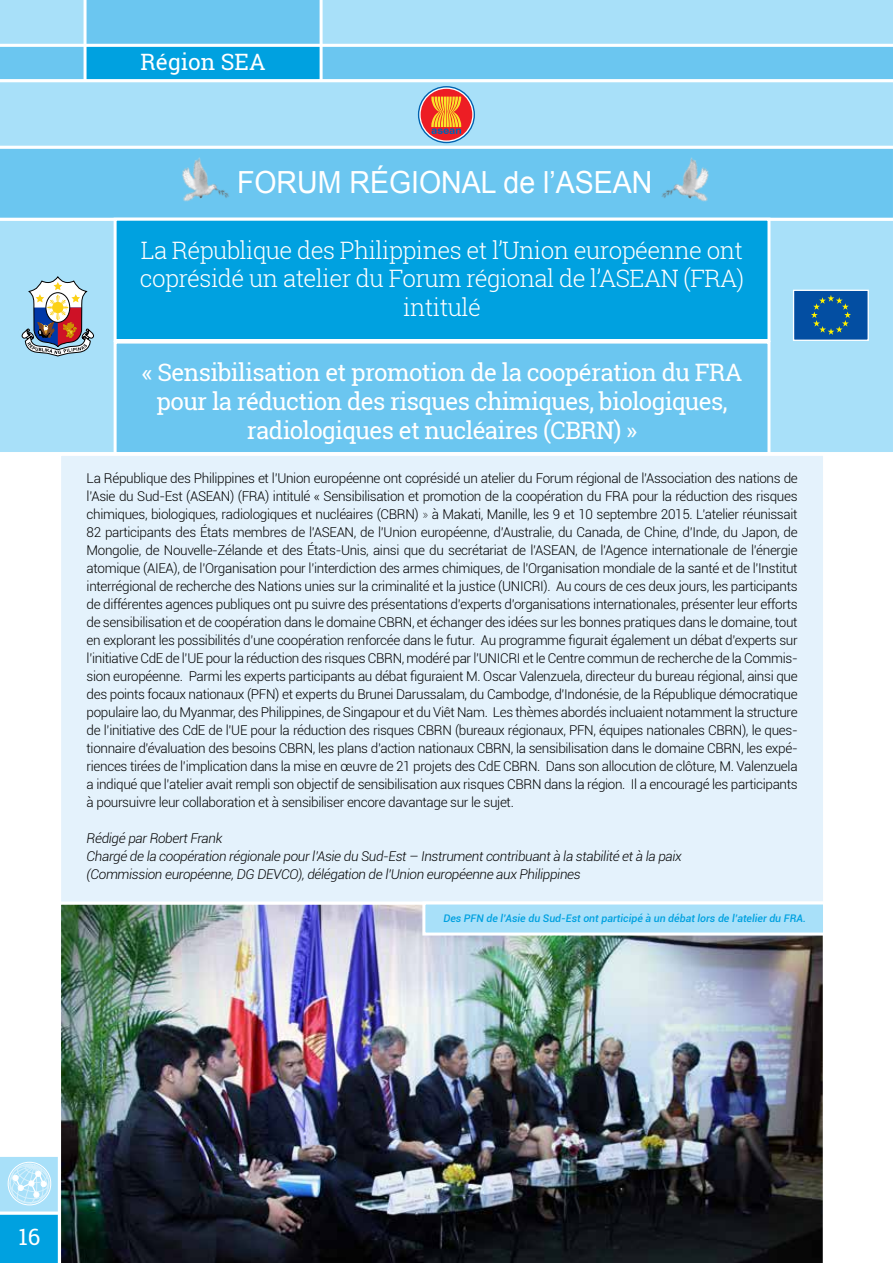
<style>
.page{position:relative;width:893px;height:1263px;background:#fff}
.page>*{position:absolute;margin:0;border:0;box-sizing:border-box;transform-origin:0 0}
.t1{font:30.45px "Arial";color:#fff;scale:.93 1}
.t2{font:24px/28.8px "Roboto Slab";letter-spacing:-.025em;color:#fff;text-align:center}
.t3{font:300 24px/28.8px "Roboto Slab";letter-spacing:-.025em;color:#fff;text-align:center}
.t4{font:22.5px "Roboto Slab";color:#fff}
.t5{font:300 13.5px/18px "Roboto";letter-spacing:-.025em;color:#000;text-align:justify}
.t6{font:italic 300 13.5px/18px "Roboto";letter-spacing:-.025em;color:#000}
.t7{font:italic 500 10.5px "Roboto";color:#00a1e0}
.s1{font-weight:100}
</style>
<div class="page">
<div style="left:0;top:47px;width:893px;height:34px;background:#6bc6f0"></div>
<div style="left:85px;top:47px;width:236px;height:34px;background:#00a1e0"></div>
<div style="left:0;top:0;width:893px;height:47px;background:#a8e0f9"></div>
<div style="left:85px;top:0;width:236px;height:47px;background:#6bc6f0"></div>
<svg style="left:0;top:1157px;width:58px;height:106px;background:#66c7ee"></svg>
<hr style="left:0;top:44px;width:893px;height:3px;background:#fff">
<hr style="left:320px;top:0;width:3px;height:82px;background:#fff">
<hr style="left:84px;top:0;width:3px;height:82px;background:#fff">
<div style="left:0;top:221px;width:893px;height:231px;background:#a8e0f9"></div>
<svg style="left:0;top:79px;width:893px;height:67px;background:#ace1f9"></svg>
<div style="left:0;top:148px;width:893px;height:70px;background:#6bc6f0"></div>
<div style="left:115px;top:219px;width:654px;height:121px;background:#00a1e0"></div>
<div style="left:114px;top:218px;width:656px;height:124px;border:3px solid #fff"></div>
<div style="left:60px;top:454px;width:764px;height:807px;background:#e4f2fc"></div>
<div style="left:793px;top:290px;width:75px;height:50px;background:#034ea2"></div>
<div style="left:793px;top:290px;width:76px;height:51px;border:1px solid #fff"></div>
<svg style="left:811px;top:295px;width:40px;height:40px"></svg>
<div style="left:115px;top:342px;width:654px;height:111px;background:#6bc6f0"></div>
<div style="left:114px;top:341px;width:656px;height:114px;border:3px solid #fff"></div>
<svg style="left:22px;top:276px;width:72px;height:80px"></svg>
<img style="left:179px;top:153px;width:64px;height:56px">
<img style="left:647px;top:153px;width:64px;height:56px">
<img style="left:60px;top:901px;width:764px;height:362px">
<svg style="left:418px;top:86px;width:57px;height:57px"></svg>
<svg style="left:419px;top:87px;width:55px;height:55px"></svg>
<div style="left:421px;top:89px;width:51px;height:51px;background:#ed1d24;border-radius:50%"></div>
<svg style="left:431px;top:97px;width:30px;height:37px"></svg>
<div style="left:424px;top:903px;width:400px;height:31px;background:#a8e0f9"></div>
<div style="left:422px;top:901px;width:404px;height:34px;border:3px solid #fff"></div>
<div style="left:232px;top:156px;width:425px;height:53px;background:#6bc6f0"></div>
<h3 class="t4" style="left:141px;top:47px;width:126px">Région SEA</h3>
<h1 class="t1" style="left:237px;top:163px;width:448px">FORUM RÉGIONAL de l’ASEAN</h1>
<h2 class="t3" style="left:140px;top:235px;width:606px">La République des Philippines et l’Union européenne ont coprésidé un atelier du Forum régional de l’ASEAN (FRA) intitulé</h2>
<h2 class="t2" style="left:142px;top:358px;width:602px">« Sensibilisation et promotion de la coopération du FRA pour la réduction des risques chimiques, biologiques, radiologiques et nucléaires (CBRN) »</h2>
<p class="t5" style="left:87px;top:469px;width:713px">La République des Philippines et l’Union européenne ont coprésidé un atelier du Forum régional de l’Association des nations de l’Asie du Sud-Est (ASEAN) (FRA) intitulé « Sensibilisation et promotion de la coopération du FRA pour la réduction des risques chimiques, biologiques, radiologiques et nucléaires (CBRN) <span class="s1">»</span> à Makati, Manille, les 9 et 10 septembre 2015. L’atelier réunissait 82 participants des États membres de l’ASEAN, de l’Union européenne, d’Australie, du Canada, de Chine, d’Inde, du Japon, de Mongolie, de Nouvelle-Zélande et des États-Unis, ainsi que du secrétariat de l’ASEAN, de l’Agence internationale de l’énergie atomique (AIEA), de l’Organisation pour l’interdiction des armes chimiques, de l’Organisation mondiale de la santé et de l’Institut interrégional de recherche des Nations unies sur la criminalité et la justice (UNICRI). Au cours de ces deux jours, les participants de différentes agences publiques ont pu suivre des présentations d’experts d’organisations internationales, présenter leur efforts de sensibilisation et de coopération dans le domaine CBRN, et échanger des idées sur les bonnes pratiques dans le domaine, tout en explorant les possibilités d’une coopération renforcée dans le futur. Au programme figurait également un débat d’experts sur l’initiative CdE de l’UE pour la réduction des risques CBRN, modéré par l’UNICRI et le Centre commun de recherche de la Commis&shy;sion européenne. Parmi les experts participants au débat figuraient M. Oscar Valenzuela, directeur du bureau régional, ainsi que des points focaux nationaux (PFN) et experts du Brunei Darussalam, du Cambodge, d’Indonésie, de la République démocratique populaire lao, du Myanmar, des Philippines, de Singapour et du Viêt Nam. Les thèmes abordés incluaient notamment la structure de l’initiative des CdE de l’UE pour la réduction des risques CBRN (bureaux régionaux, PFN, équipes nationales CBRN), le ques&shy;tionnaire d’évaluation des besoins CBRN, les plans d’action nationaux CBRN, la sensibilisation dans le domaine CBRN, les expé&shy;riences tirées de l’implication dans la mise en œuvre de 21 projets des CdE CBRN. Dans son allocution de clôture, M. Valenzuela a indiqué que l’atelier avait rempli son objectif de sensibilisation aux risques CBRN dans la région. Il a encouragé les participants à poursuivre leur collaboration et à sensibiliser encore davantage sur le sujet.</p>
<p class="t6" style="left:87px;top:829px;width:597px">Rédigé par Robert Frank<br>Chargé de la coopération régionale pour l’Asie du Sud-Est – Instrument contribuant à la stabilité et à la paix (Commission européenne, DG DEVCO), délégation de l’Union européenne aux Philippines</p>
<p class="t7" style="left:443px;top:911px;width:364px">Des PFN de l’Asie du Sud-Est ont participé à un débat lors de l’atelier du FRA.</p>
<h3 class="t4" style="left:19px;top:1221px;width:23px">16</h3>
</div>
